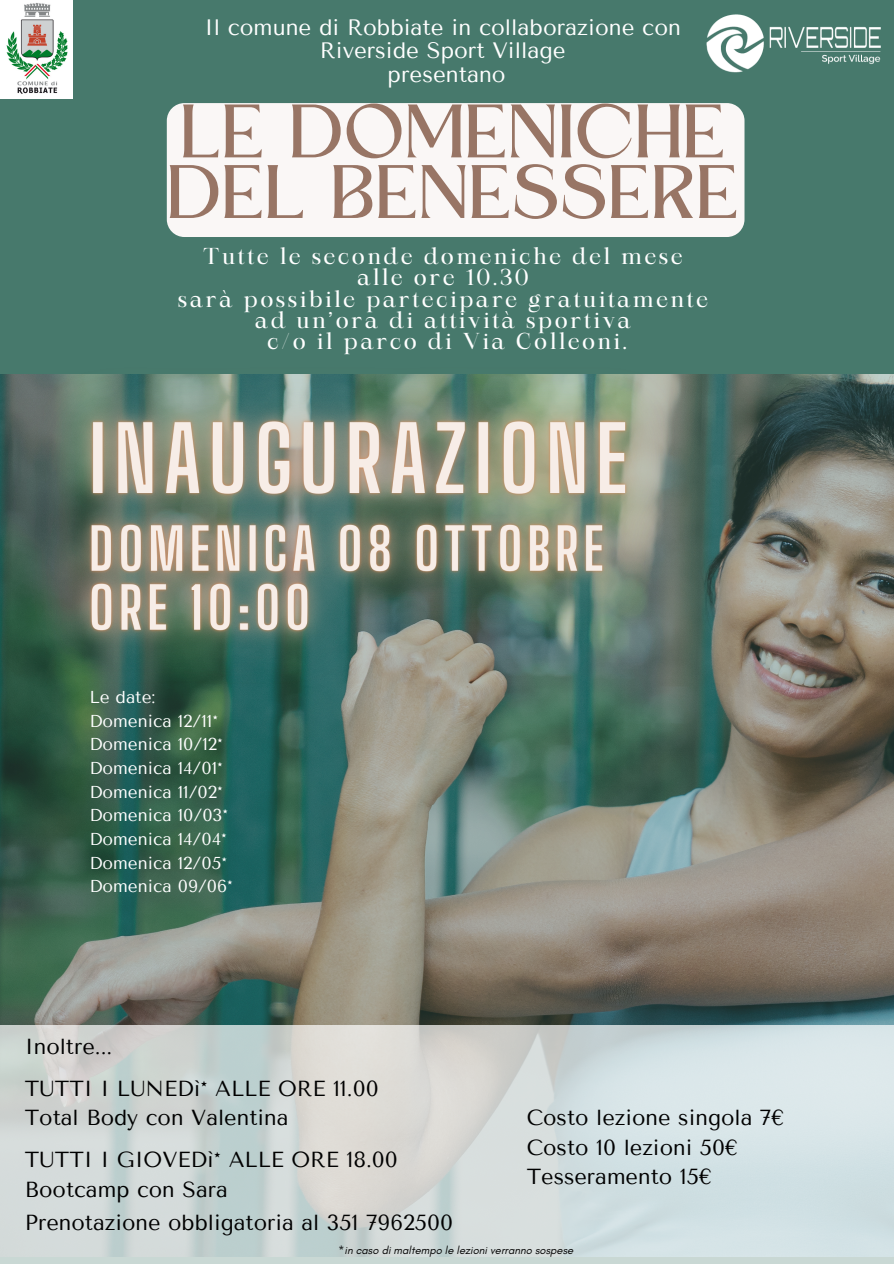
<style>
.page{position:relative;width:894px;height:1264px;background:#fff}
.page>*{position:absolute;margin:0;border:0;box-sizing:border-box;transform-origin:0 0}
.t1{font:70.5px "Kingred Serif";color:#987565}
.t2{font:22.2px "Tenor Sans";color:#fff}
.t3{font:22.05px "Maharlika";letter-spacing:.115em;color:#fff}
.t4{font:21.75px "Tenor Sans";color:#000}
.t5{font:17.1px "Tenor Sans";color:#fff}
.t6{font:italic 11.25px "Glacial Indifference";color:#000}
</style>
<div class="page">
<div style="left:0;top:0;width:893px;height:1263px;background:#47796c"></div>
<img style="left:0;top:374px;width:893px;height:651px">
<img style="left:0;top:1025px;width:893px;height:238px">
<img style="left:0;top:0;width:72px;height:98px">
<img style="left:706px;top:14px;width:175px;height:138px">
<div style="left:167px;top:103px;width:577px;height:134px;background:#faf7f6"></div>
<img style="left:0;top:374px;width:760px;height:368px">
<p class="t2" style="left:204px;top:14px;width:478px">Il comune di Robbiate in collaborazione con</p>
<p class="t2" style="left:320px;top:38px;width:247px">Riverside Sport Village</p>
<p class="t2" style="left:387px;top:62px;width:119px">presentano</p>
<p class="t1" style="left:183px;top:104px;width:547px">LE DOMENICHE</p>
<p class="t1" style="left:170px;top:165px;width:573px">DEL BENESSERE</p>
<p class="t3" style="left:203px;top:247px;width:480px">Tutte le seconde domeniche del mese</p>
<p class="t3" style="left:357px;top:268px;width:173px">alle ore 10.30</p>
<p class="t3" style="left:178px;top:290px;width:531px">sarà possibile partecipare gratuitamente</p>
<p class="t3" style="left:255px;top:311px;width:377px">ad un’ora di attività sportiva</p>
<p class="t3" style="left:267px;top:332px;width:361px">c/o il parco di Via Colleoni.</p>
<p class="t5" style="left:89px;top:687px;width:68px">Le date:</p>
<p class="t5" style="left:89px;top:711px;width:130px">Domenica 12/11*</p>
<p class="t5" style="left:89px;top:734px;width:135px">Domenica 10/12*</p>
<p class="t5" style="left:89px;top:758px;width:135px">Domenica 14/01*</p>
<p class="t5" style="left:89px;top:781px;width:135px">Domenica 11/02*</p>
<p class="t5" style="left:89px;top:805px;width:140px">Domenica 10/03*</p>
<p class="t5" style="left:89px;top:829px;width:139px">Domenica 14/04*</p>
<p class="t5" style="left:89px;top:852px;width:139px">Domenica 12/05*</p>
<p class="t5" style="left:89px;top:876px;width:145px">Domenica 09/06*</p>
<p class="t4" style="left:25px;top:1034px;width:89px">Inoltre...</p>
<p class="t4" style="left:25px;top:1076px;width:355px">TUTTI I LUNEDì* ALLE ORE 11.00</p>
<p class="t4" style="left:25px;top:1105px;width:265px">Total Body con Valentina</p>
<p class="t4" style="left:25px;top:1147px;width:374px">TUTTI I GIOVEDì* ALLE ORE 18.00</p>
<p class="t4" style="left:25px;top:1176px;width:204px">Bootcamp con Sara</p>
<p class="t4" style="left:526px;top:1105px;width:259px">Costo lezione singola 7€</p>
<p class="t4" style="left:526px;top:1134px;width:213px">Costo 10 lezioni 50€</p>
<p class="t4" style="left:526px;top:1163px;width:187px">Tesseramento 15€</p>
<p class="t4" style="left:25px;top:1209px;width:429px">Prenotazione obbligatoria al 351 7962500</p>
<p class="t6" style="left:338px;top:1243px;width:236px">*in caso di maltempo le lezioni verranno sospese</p>
</div>
